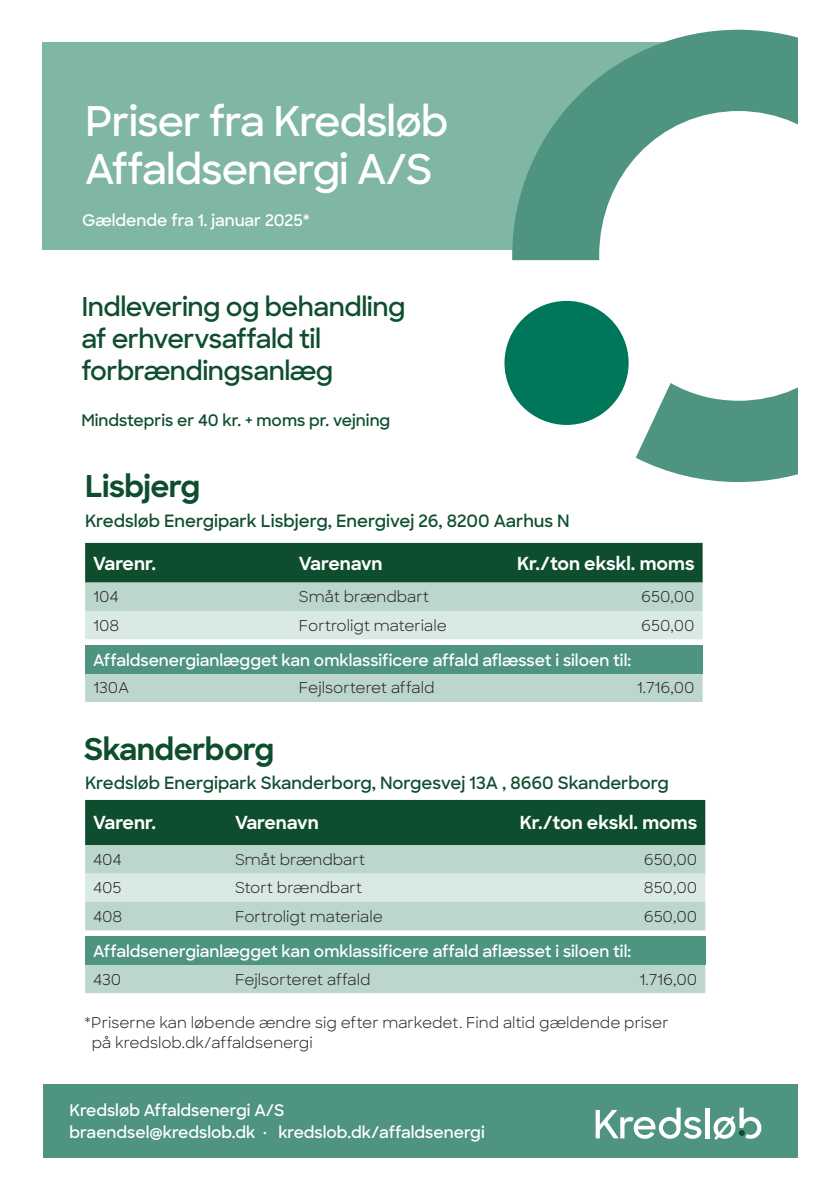
<style>
.page{position:relative;width:840px;height:1191px;background:#fff}
.page>*{position:absolute;margin:0;border:0;box-sizing:border-box;transform-origin:0 0}
.Overskrift{font:600 41px/48px "Sharp Sans";letter-spacing:-.02em;color:#fff}
.Rubrik{font:700 30px "Sharp Sans";letter-spacing:-.02em;color:#0e4e2e}
.Rubrik-2{font:600 26px/32px "Sharp Sans";letter-spacing:-.02em;color:#0e4e2e}
.Bullet_tekst{font:700 18px "Sharp Sans";color:#fff}
.Bullet_tekst-2{font:600 17px "Sharp Sans";color:#0e4e2e}
.Bullet_tekst-3{font:600 16px/22px "Sharp Sans";color:#fff}
.Bullet_tekst-4{font:600 16px "Sharp Sans";color:#0e4e2e}
.Bullet_tekst-5{font:15px "Sharp Sans";color:#231f20}
.Brød_White{font:15px/20px "Sharp Sans";color:#231f20}
</style>
<div class="page">
<div style="left:43px;top:43px;width:559px;height:126px;background:#80b6a4"></div>
<div style="left:43px;top:1084px;width:754px;height:73px;background:#4e9480"></div>
<div style="left:43px;top:109px;width:527px;height:140px;background:#80b6a4"></div>
<div style="left:704px;top:1107px;width:5px;height:31px;background:#fff"></div>
<svg style="left:595px;top:1107px;width:106px;height:31px"></svg>
<svg style="left:713px;top:1107px;width:48px;height:33px"></svg>
<svg style="left:512px;top:30px;width:285px;height:452px"></svg>
<div style="left:504px;top:301px;width:124px;height:124px;background:#00765a;border-radius:50%"></div>
<div style="left:85px;top:543px;width:617px;height:39px;background:#0e4e2e"></div>
<svg style="left:85px;top:582px;width:617px;height:120px;background:#bfd8cd"></svg>
<div style="left:85px;top:611px;width:617px;height:28px;background:#d8eae2"></div>
<div style="left:85px;top:645px;width:617px;height:28px;background:#4e9480"></div>
<div style="left:85px;top:800px;width:620px;height:45px;background:#0e4e2e"></div>
<svg style="left:85px;top:845px;width:620px;height:148px;background:#bed7cd"></svg>
<div style="left:85px;top:873px;width:620px;height:29px;background:#d8eae2"></div>
<div style="left:85px;top:936px;width:620px;height:28px;background:#4e9480"></div>
<p class="Overskrift" style="left:85px;top:95px;width:364px">Priser fra Kredsløb<br>Affaldsenergi A/S</p>
<p class="Bullet_tekst-3" style="left:82px;top:209px;width:229px">Gældende fra 1. januar 2025*</p>
<p class="Rubrik-2" style="left:81px;top:289px;width:325px">Indlevering og behandling af erhvervsaffald til forbrændingsanlæg</p>
<p class="Bullet_tekst-4" style="left:81px;top:408px;width:310px">Mindstepris er 40 kr. + moms pr. vejning</p>
<p class="Rubrik" style="left:85px;top:464px;width:117px">Lisbjerg</p>
<p class="Bullet_tekst-2" style="left:85px;top:509px;width:486px">Kredsløb Energipark Lisbjerg, Energivej 26, 8200 Aarhus N</p>
<p class="Bullet_tekst" style="left:93px;top:549px;width:64px">Varenr.</p>
<p class="Bullet_tekst" style="left:299px;top:549px;width:85px">Varenavn</p>
<p class="Bullet_tekst" style="left:517px;top:549px;width:179px">Kr./ton ekskl. moms</p>
<p class="Bullet_tekst-5" style="left:93px;top:586px;width:27px">104</p>
<p class="Bullet_tekst-5" style="left:299px;top:586px;width:131px">Småt brændbart</p>
<p class="Bullet_tekst-5" style="left:641px;top:586px;width:55px">650,00</p>
<p class="Bullet_tekst-5" style="left:93px;top:614px;width:28px">108</p>
<p class="Bullet_tekst-5" style="left:299px;top:614px;width:149px">Fortroligt materiale</p>
<p class="Bullet_tekst-5" style="left:641px;top:614px;width:55px">650,00</p>
<p class="Bullet_tekst-3" style="left:93px;top:648px;width:539px">Affaldsenergianlægget kan omklassificere affald aflæsset i siloen til:</p>
<p class="Bullet_tekst-5" style="left:93px;top:677px;width:38px">130A</p>
<p class="Bullet_tekst-5" style="left:299px;top:677px;width:137px">Fejlsorteret affald</p>
<p class="Bullet_tekst-5" style="left:636px;top:677px;width:59px">1.716,00</p>
<p class="Rubrik" style="left:84px;top:726px;width:191px">Skanderborg</p>
<p class="Bullet_tekst-2" style="left:85px;top:771px;width:585px">Kredsløb Energipark Skanderborg, Norgesvej 13A , 8660 Skanderborg</p>
<p class="Bullet_tekst" style="left:93px;top:809px;width:64px">Varenr.</p>
<p class="Bullet_tekst" style="left:235px;top:809px;width:85px">Varenavn</p>
<p class="Bullet_tekst" style="left:519px;top:809px;width:179px">Kr./ton ekskl. moms</p>
<p class="Bullet_tekst-5" style="left:93px;top:848px;width:30px">404</p>
<p class="Bullet_tekst-5" style="left:235px;top:848px;width:131px">Småt brændbart</p>
<p class="Bullet_tekst-5" style="left:643px;top:848px;width:55px">650,00</p>
<p class="Bullet_tekst-5" style="left:93px;top:877px;width:30px">405</p>
<p class="Bullet_tekst-5" style="left:235px;top:877px;width:129px">Stort brændbart</p>
<p class="Bullet_tekst-5" style="left:643px;top:877px;width:55px">850,00</p>
<p class="Bullet_tekst-5" style="left:93px;top:905px;width:31px">408</p>
<p class="Bullet_tekst-5" style="left:235px;top:905px;width:149px">Fortroligt materiale</p>
<p class="Bullet_tekst-5" style="left:643px;top:905px;width:55px">650,00</p>
<p class="Bullet_tekst-3" style="left:93px;top:939px;width:539px">Affaldsenergianlægget kan omklassificere affald aflæsset i siloen til:</p>
<p class="Bullet_tekst-5" style="left:93px;top:968px;width:30px">430</p>
<p class="Bullet_tekst-5" style="left:235px;top:968px;width:137px">Fejlsorteret affald</p>
<p class="Bullet_tekst-5" style="left:639px;top:968px;width:59px">1.716,00</p>
<p class="Brød_White" style="left:92px;top:1011px;width:578px;text-indent:-8px">*Priserne kan løbende ændre sig efter markedet. Find altid gældende priser på kredslob.dk/affaldsenergi</p>
<p class="Bullet_tekst-3" style="left:69px;top:1098px;width:416px">Kredsløb Affaldsenergi A/S<br>braendsel@kredslob.dk . kredslob.dk/affaldsenergi</p>
</div>
